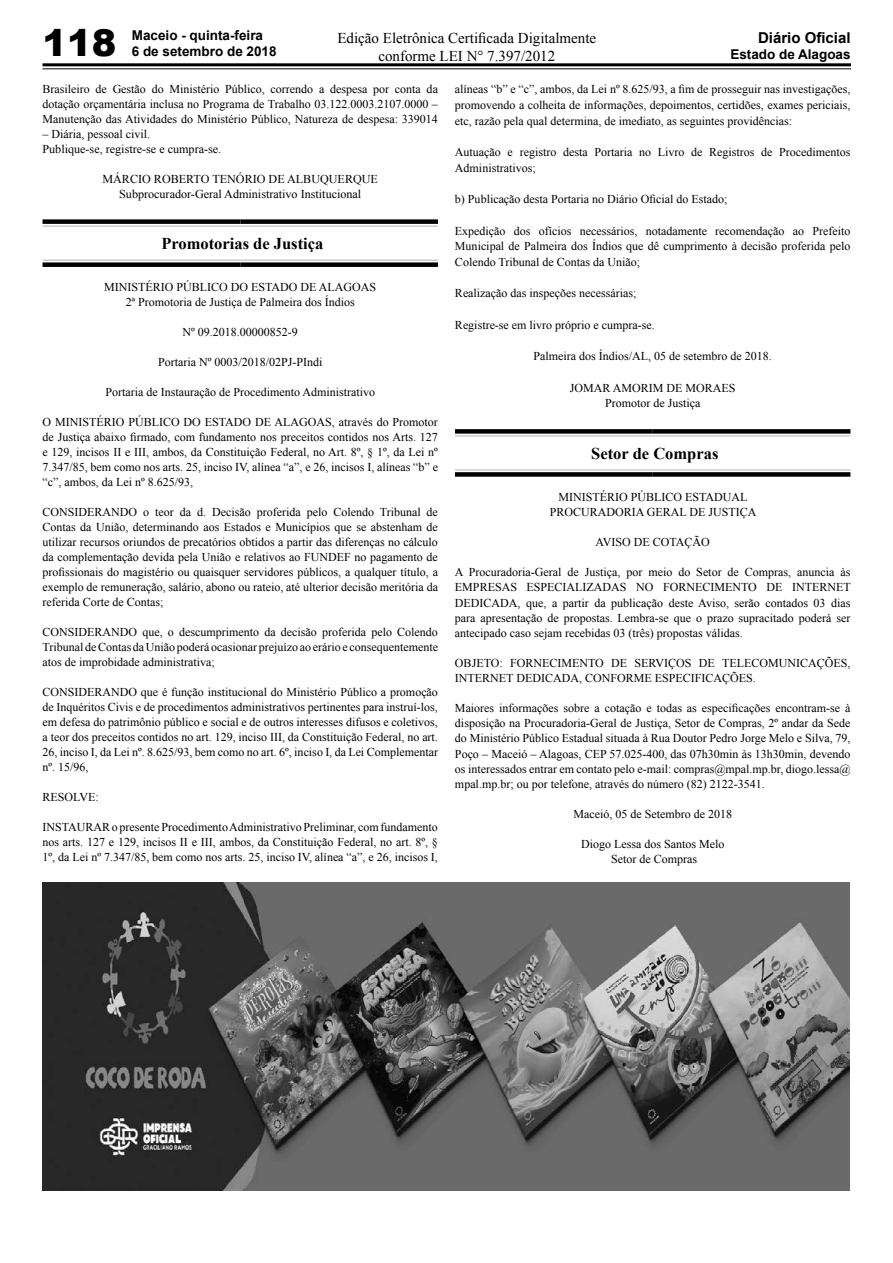
<style>
.page{position:relative;width:893px;height:1263px;background:#fff}
.page>*{position:absolute;margin:0;border:0;box-sizing:border-box;transform-origin:0 0}
.t1{font:900 36.9px "Arial";color:#000}
.t2{font:700 16.5px "Times New Roman";color:#000}
.t3{font:15px/18px "Times New Roman";color:#000;text-align:center}
.t4{font:700 15px "Arial";color:#000}
.t5{font:700 13.5px "Arial";color:#000}
.t6{font:12px/15px "Times New Roman";color:#000;text-align:justify}
</style>
<div class="page">
<hr style="left:43px;top:63px;width:807px;height:3px;background:#000">
<hr style="left:43px;top:68px;width:807px;height:1px;background:#000">
<div style="left:43px;top:219px;width:197px;height:5px;background:#000"></div>
<div style="left:240px;top:219px;width:198px;height:5px;background:#000"></div>
<hr style="left:240px;top:259px;width:198px;height:2px;background:#ccc">
<hr style="left:43px;top:225px;width:197px;height:2px;background:#ccc">
<hr style="left:240px;top:225px;width:198px;height:2px;background:#ccc">
<hr style="left:43px;top:259px;width:197px;height:2px;background:#ccc">
<div style="left:43px;top:262px;width:197px;height:5px;background:#000"></div>
<div style="left:240px;top:262px;width:198px;height:5px;background:#000"></div>
<div style="left:455px;top:429px;width:198px;height:5px;background:#000"></div>
<div style="left:653px;top:429px;width:197px;height:5px;background:#000"></div>
<hr style="left:653px;top:469px;width:197px;height:2px;background:#ccc">
<hr style="left:455px;top:435px;width:198px;height:2px;background:#ccc">
<hr style="left:653px;top:435px;width:197px;height:2px;background:#ccc">
<hr style="left:455px;top:469px;width:198px;height:2px;background:#ccc">
<div style="left:455px;top:472px;width:198px;height:5px;background:#000"></div>
<div style="left:653px;top:472px;width:197px;height:5px;background:#000"></div>
<img style="left:43px;top:882px;width:806px;height:309px">
<h1 class="t1" style="left:43px;top:16px;width:75px">118</h1>
<p class="t5" style="left:132px;top:26px;width:133px">Maceio - quinta-feira</p>
<p class="t3" style="left:337px;top:29px;width:260px">Edição Eletrônica Certificada Digitalmente conforme LEI N° 7.397/2012</p>
<p class="t4" style="left:758px;top:28px;width:94px">Diário Oficial</p>
<p class="t5" style="left:132px;top:42px;width:146px">6 de setembro de 2018</p>
<p class="t6" style="left:43px;top:82px;width:397px">Brasileiro de Gestão do Ministério Público, correndo a despesa por conta da dotação orçamentária inclusa no Programa de Trabalho 03.122.0003.2107.0000 – Manutenção das Atividades do Ministério Público, Natureza de despesa: 339014</p>
<p class="t6" style="left:43px;top:127px;width:180px">– Diária, pessoal civil.<br>Publique-se, registre-se e cumpra-se.</p>
<p class="t6" style="left:102px;top:172px;width:277px;text-align:center">MÁRCIO ROBERTO TENÓRIO DE ALBUQUERQUE<br>Subprocurador-Geral Administrativo Institucional</p>
<h2 class="t2" style="left:161px;top:232px;width:163px">Promotorias de Justiça</h2>
<p class="t6" style="left:104px;top:279px;width:274px;text-align:center">MINISTÉRIO PÚBLICO DO ESTADO DE ALAGOAS<br>2ª Promotoria de Justiça de Palmeira dos Índios</p>
<p class="t6" style="left:183px;top:324px;width:117px">Nº 09.2018.00000852-9</p>
<p class="t6" style="left:158px;top:354px;width:166px">Portaria Nº 0003/2018/02PJ-PIndi</p>
<p class="t6" style="left:105px;top:384px;width:271px">Portaria de Instauração de Procedimento Administrativo</p>
<p class="t6" style="left:43px;top:414px;width:397px">O MINISTÉRIO PÚBLICO DO ESTADO DE ALAGOAS, através do Promotor de Justiça abaixo firmado, com fundamento nos preceitos contidos nos Arts. 127 e 129, incisos II e III, ambos, da Constituição Federal, no Art. 8º, § 1º, da Lei nº 7.347/85, bem como nos arts. 25, inciso IV, alínea “a”, e 26, incisos I, alíneas “b” e “c”, ambos, da Lei nº 8.625/93,</p>
<p class="t6" style="left:43px;top:504px;width:397px">CONSIDERANDO o teor da d. Decisão proferida pelo Colendo Tribunal de Contas da União, determinando aos Estados e Municípios que se abstenham de utilizar recursos oriundos de precatórios obtidos a partir das diferenças no cálculo da complementação devida pela União e relativos ao FUNDEF no pagamento de profissionais do magistério ou quaisquer servidores públicos, a qualquer título, a exemplo de remuneração, salário, abono ou rateio, até ulterior decisão meritória da referida Corte de Contas;</p>
<p class="t6" style="left:43px;top:624px;width:397px">CONSIDERANDO que, o descumprimento da decisão proferida pelo Colendo Tribunal de Contas da União poderá ocasionar prejuízo ao erário e consequentemente atos de improbidade administrativa;</p>
<p class="t6" style="left:43px;top:684px;width:397px">CONSIDERANDO que é função institucional do Ministério Público a promoção de Inquéritos Civis e de procedimentos administrativos pertinentes para instruí-los, em defesa do patrimônio público e social e de outros interesses difusos e coletivos, a teor dos preceitos contidos no art. 129, inciso III, da Constituição Federal, no art.<br>26, inciso I, da Lei nº. 8.625/93, bem como no art. 6º, inciso I, da Lei Complementar nº. 15/96,</p>
<p class="t6" style="left:43px;top:789px;width:58px">RESOLVE:</p>
<p class="t6" style="left:43px;top:819px;width:397px">INSTAURAR o presente Procedimento Administrativo Preliminar, com fundamento nos arts. 127 e 129, incisos II e III, ambos, da Constituição Federal, no art. 8º, § 1º, da Lei nº 7.347/85, bem como nos arts. 25, inciso IV, alínea “a”, e 26, incisos I,</p>
<p class="t5" style="left:730px;top:45px;width:122px">Estado de Alagoas</p>
<p class="t6" style="left:455px;top:81px;width:397px;line-height:15.8px">alíneas “b” e “c”, ambos, da Lei nº 8.625/93, a fim de prosseguir nas investigações, promovendo a colheita de informações, depoimentos, certidões, exames periciais, etc, razão pela qual determina, de imediato, as seguintes providências:</p>
<p class="t6" style="left:455px;top:144px;width:397px;line-height:15.8px">Autuação e registro desta Portaria no Livro de Registros de Procedimentos<br>Administrativos;</p>
<p class="t6" style="left:455px;top:192px;width:274px">b) Publicação desta Portaria no Diário Oficial do Estado;</p>
<p class="t6" style="left:455px;top:223px;width:397px;line-height:15.8px">Expedição dos ofícios necessários, notadamente recomendação ao Prefeito Municipal de Palmeira dos Índios que dê cumprimento à decisão proferida pelo Colendo Tribunal de Contas da União;</p>
<p class="t6" style="left:455px;top:286px;width:183px">Realização das inspeções necessárias;</p>
<p class="t6" style="left:455px;top:317px;width:201px">Registre-se em livro próprio e cumpra-se.</p>
<p class="t6" style="left:534px;top:348px;width:240px">Palmeira dos Índios/AL, 05 de setembro de 2018.</p>
<p class="t6" style="left:570px;top:380px;width:167px;line-height:15.8px;text-align:center">JOMAR AMORIM DE MORAES<br>Promotor de Justiça</p>
<h2 class="t2" style="left:591px;top:442px;width:129px">Setor de Compras</h2>
<p class="t6" style="left:550px;top:489px;width:208px;text-align:center">MINISTÉRIO PÚBLICO ESTADUAL<br>PROCURADORIA GERAL DE JUSTIÇA</p>
<p class="t6" style="left:596px;top:534px;width:116px">AVISO DE COTAÇÃO</p>
<p class="t6" style="left:455px;top:565px;width:397px">A Procuradoria-Geral de Justiça, por meio do Setor de Compras, anuncia às EMPRESAS ESPECIALIZADAS NO FORNECIMENTO DE INTERNET DEDICADA, que, a partir da publicação deste Aviso, serão contados 03 dias para apresentação de propostas. Lembra-se que o prazo supracitado poderá ser antecipado caso sejam recebidas 03 (três) propostas válidas.</p>
<p class="t6" style="left:455px;top:655px;width:397px">OBJETO: FORNECIMENTO DE SERVIÇOS DE TELECOMUNICAÇÕES,<br>INTERNET DEDICADA, CONFORME ESPECIFICAÇÕES.</p>
<p class="t6" style="left:455px;top:700px;width:397px">Maiores informações sobre a cotação e todas as especificações encontram-se à disposição na Procuradoria-Geral de Justiça, Setor de Compras, 2º andar da Sede do Ministério Público Estadual situada à Rua Doutor Pedro Jorge Melo e Silva, 79, Poço – Maceió – Alagoas, CEP 57.025-400, das 07h30min às 13h30min, devendo os interessados entrar em contato pelo e-mail: compras@mpal.mp.br, diogo.lessa@ mpal.mp.br; ou por telefone, através do número (82) 2122-3541.</p>
<p class="t6" style="left:573px;top:806px;width:160px">Maceió, 05 de Setembro de 2018</p>
<p class="t6" style="left:581px;top:836px;width:145px;text-align:center">Diogo Lessa dos Santos Melo<br>Setor de Compras</p>
</div>
